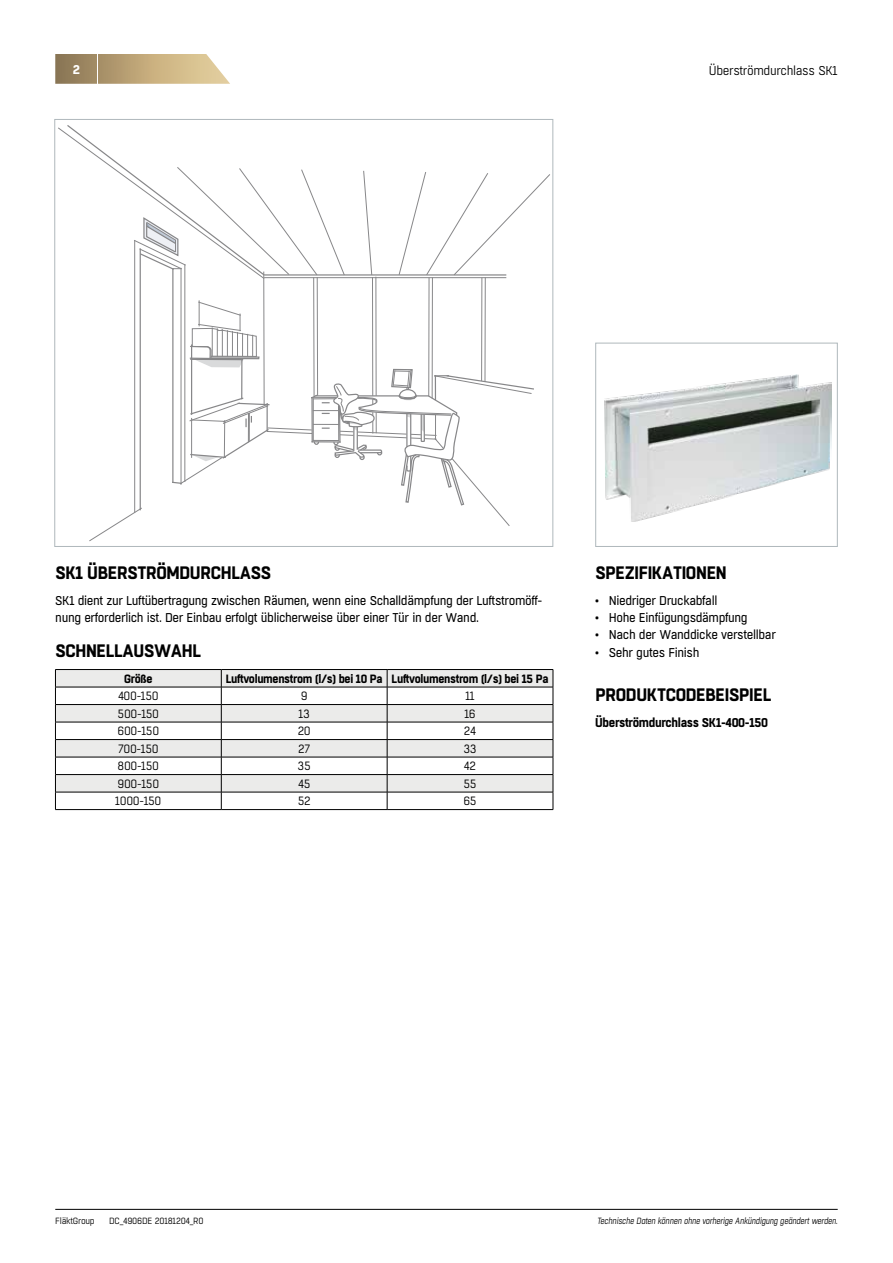
<style>
.page{position:relative;width:893px;height:1263px;background:#fff}
.page>*{position:absolute;margin:0;border:0;box-sizing:border-box;transform-origin:0 0}
.t1{font:700 18px "Boxed";letter-spacing:-.02em;color:#000;scale:.95 1}
.t2{font:12.75px/17.2px "Boxed";letter-spacing:-.03em;color:#000;scale:.95 1}
.t3{font:700 12.75px "Boxed";letter-spacing:-.03em;color:#000;scale:.95 1}
.t4{font:12.75px "Boxed";letter-spacing:-.03em;color:#000;scale:.95 1}
.t5{font:700 12.75px "Boxed";color:#fff}
.t6{font:12px "Boxed";letter-spacing:-.03em;color:#000;scale:.95 1}
.t7{font:700 12px "Boxed";letter-spacing:-.03em;color:#000;scale:.95 1}
.t8{font:italic 9px "Boxed";letter-spacing:-.03em;color:#000;scale:.95 1}
.t9{font:9px "Boxed";letter-spacing:-.03em;color:#000;scale:.95 1}
</style>
<div class="page">
<svg style="left:55px;top:54px;width:175px;height:30px;background:#c0aa82"></svg>
<hr style="left:55px;top:1209px;width:783px;height:1px;background:#000">
<hr style="left:97px;top:51px;width:1px;height:38px;background:#fff">
<div style="left:595px;top:343px;width:243px;height:204px;border:1px solid #afb8bc"></div>
<hr style="left:263px;top:272px;width:1px;height:132px;background:#878789">
<hr style="left:313px;top:277px;width:1px;height:119px;background:#878789">
<hr style="left:317px;top:277px;width:1px;height:119px;background:#878789">
<hr style="left:372px;top:277px;width:1px;height:119px;background:#878789">
<hr style="left:376px;top:277px;width:1px;height:119px;background:#878789">
<hr style="left:428px;top:277px;width:1px;height:119px;background:#878789">
<hr style="left:432px;top:277px;width:1px;height:121px;background:#878789">
<hr style="left:481px;top:277px;width:1px;height:104px;background:#878789">
<hr style="left:485px;top:277px;width:1px;height:105px;background:#878789">
<svg style="left:399px;top:172px;width:151px;height:104px"></svg>
<svg style="left:363px;top:170px;width:9px;height:104px"></svg>
<svg style="left:89px;top:507px;width:53px;height:35px"></svg>
<hr style="left:264px;top:274px;width:242px;height:2px;background:#878789">
<hr style="left:264px;top:277px;width:242px;height:1px;background:#878789">
<hr style="left:140px;top:248px;width:1px;height:262px;background:#878789">
<hr style="left:172px;top:268px;width:1px;height:215px;background:#878789">
<hr style="left:181px;top:268px;width:1px;height:217px;background:#878789">
<hr style="left:134px;top:240px;width:1px;height:273px;background:#878789">
<hr style="left:185px;top:264px;width:1px;height:218px;background:#878789">
<svg style="left:58px;top:125px;width:287px;height:154px"></svg>
<svg style="left:172px;top:300px;width:362px;height:226px"></svg>
<img style="left:604px;top:374px;width:228px;height:148px">
<svg style="left:56px;top:670px;width:497px;height:122px;fill:#ebebea"></svg>
<hr style="left:55px;top:669px;width:166px;height:1px;background:#000">
<hr style="left:221px;top:669px;width:166px;height:1px;background:#000">
<hr style="left:387px;top:669px;width:166px;height:1px;background:#000">
<hr style="left:55px;top:687px;width:166px;height:1px;background:#000">
<hr style="left:221px;top:687px;width:166px;height:1px;background:#000">
<hr style="left:387px;top:687px;width:166px;height:1px;background:#000">
<hr style="left:55px;top:704px;width:166px;height:1px;background:#000">
<hr style="left:221px;top:704px;width:166px;height:1px;background:#000">
<hr style="left:387px;top:704px;width:166px;height:1px;background:#000">
<hr style="left:55px;top:722px;width:166px;height:1px;background:#000">
<hr style="left:221px;top:722px;width:166px;height:1px;background:#000">
<hr style="left:387px;top:722px;width:166px;height:1px;background:#000">
<hr style="left:55px;top:739px;width:166px;height:1px;background:#000">
<hr style="left:221px;top:739px;width:166px;height:1px;background:#000">
<hr style="left:387px;top:739px;width:166px;height:1px;background:#000">
<hr style="left:55px;top:757px;width:166px;height:1px;background:#000">
<hr style="left:221px;top:757px;width:166px;height:1px;background:#000">
<hr style="left:387px;top:757px;width:166px;height:1px;background:#000">
<hr style="left:55px;top:774px;width:166px;height:1px;background:#000">
<hr style="left:221px;top:774px;width:166px;height:1px;background:#000">
<hr style="left:387px;top:774px;width:166px;height:1px;background:#000">
<hr style="left:55px;top:792px;width:166px;height:1px;background:#000">
<svg style="left:55px;top:670px;width:1px;height:139px"></svg>
<hr style="left:221px;top:792px;width:166px;height:1px;background:#000">
<svg style="left:221px;top:670px;width:1px;height:139px"></svg>
<hr style="left:387px;top:792px;width:166px;height:1px;background:#000">
<svg style="left:387px;top:670px;width:1px;height:139px"></svg>
<svg style="left:553px;top:670px;width:1px;height:139px"></svg>
<hr style="left:55px;top:809px;width:166px;height:1px;background:#000">
<hr style="left:221px;top:809px;width:166px;height:1px;background:#000">
<hr style="left:387px;top:809px;width:166px;height:1px;background:#000">
<p class="t5" style="left:73px;top:61px;width:9px">2</p>
<p class="t4" style="left:709px;top:62px;width:137px">Überströmdurchlass SK1</p>
<h1 class="t1" style="left:55px;top:561px;width:229px">SK1 ÜBERSTRÖMDURCHLASS</h1>
<p class="t2" style="left:55px;top:592px;width:514px">SK1 dient zur Luftübertragung zwischen Räumen, wenn eine Schalldämpfung der Luftstromöff&shy;nung erforderlich ist. Der Einbau erfolgt üblicherweise über einer Tür in der Wand.</p>
<h1 class="t1" style="left:55px;top:639px;width:155px">SCHNELLAUSWAHL</h1>
<p class="t7" style="left:124px;top:670px;width:31px">Größe</p>
<p class="t7" style="left:226px;top:670px;width:341px">Luftvolumenstrom (l/s) bei 10 Pa Luftvolumenstrom (l/s) bei 15 Pa</p>
<p class="t6" style="left:118px;top:689px;width:44px">400-150</p>
<p class="t6" style="left:301px;top:689px;width:9px">9</p>
<p class="t6" style="left:465px;top:689px;width:11px">11</p>
<p class="t6" style="left:118px;top:706px;width:45px">500-150</p>
<p class="t6" style="left:299px;top:706px;width:13px">13</p>
<p class="t6" style="left:464px;top:706px;width:14px">16</p>
<p class="t6" style="left:118px;top:724px;width:45px">600-150</p>
<p class="t6" style="left:298px;top:724px;width:15px">20</p>
<p class="t6" style="left:464px;top:724px;width:14px">24</p>
<p class="t6" style="left:118px;top:741px;width:44px">700-150</p>
<p class="t6" style="left:298px;top:741px;width:14px">27</p>
<p class="t6" style="left:463px;top:741px;width:15px">33</p>
<p class="t6" style="left:118px;top:759px;width:45px">800-150</p>
<p class="t6" style="left:298px;top:759px;width:15px">35</p>
<p class="t6" style="left:464px;top:759px;width:14px">42</p>
<p class="t6" style="left:118px;top:776px;width:45px">900-150</p>
<p class="t6" style="left:298px;top:776px;width:15px">45</p>
<p class="t6" style="left:463px;top:776px;width:15px">55</p>
<p class="t6" style="left:115px;top:794px;width:50px">1000-150</p>
<p class="t6" style="left:298px;top:794px;width:15px">52</p>
<p class="t6" style="left:463px;top:794px;width:15px">65</p>
<h1 class="t1" style="left:595px;top:561px;width:140px">SPEZIFIKATIONEN</h1>
<p class="t2" style="left:595px;top:592px;width:130px">• Niedriger Druckabfall</p>
<p class="t2" style="left:595px;top:609px;width:162px">• Hohe Einfügungsdämpfung</p>
<p class="t2" style="left:595px;top:627px;width:192px">• Nach der Wanddicke verstellbar</p>
<p class="t2" style="left:595px;top:644px;width:111px">• Sehr gutes Finish</p>
<h1 class="t1" style="left:595px;top:682px;width:187px">PRODUKTCODEBEISPIEL</h1>
<p class="t3" style="left:595px;top:713px;width:183px">Überströmdurchlass SK1-400-150</p>
<p class="t9" style="left:55px;top:1215px;width:43px">FläktGroup</p>
<p class="t9" style="left:109px;top:1215px;width:101px">DC_4906DE 20181204_R0</p>
<p class="t8" style="left:597px;top:1215px;width:255px">Technische Daten können ohne vorherige Ankündigung geändert werden.</p>
</div>
